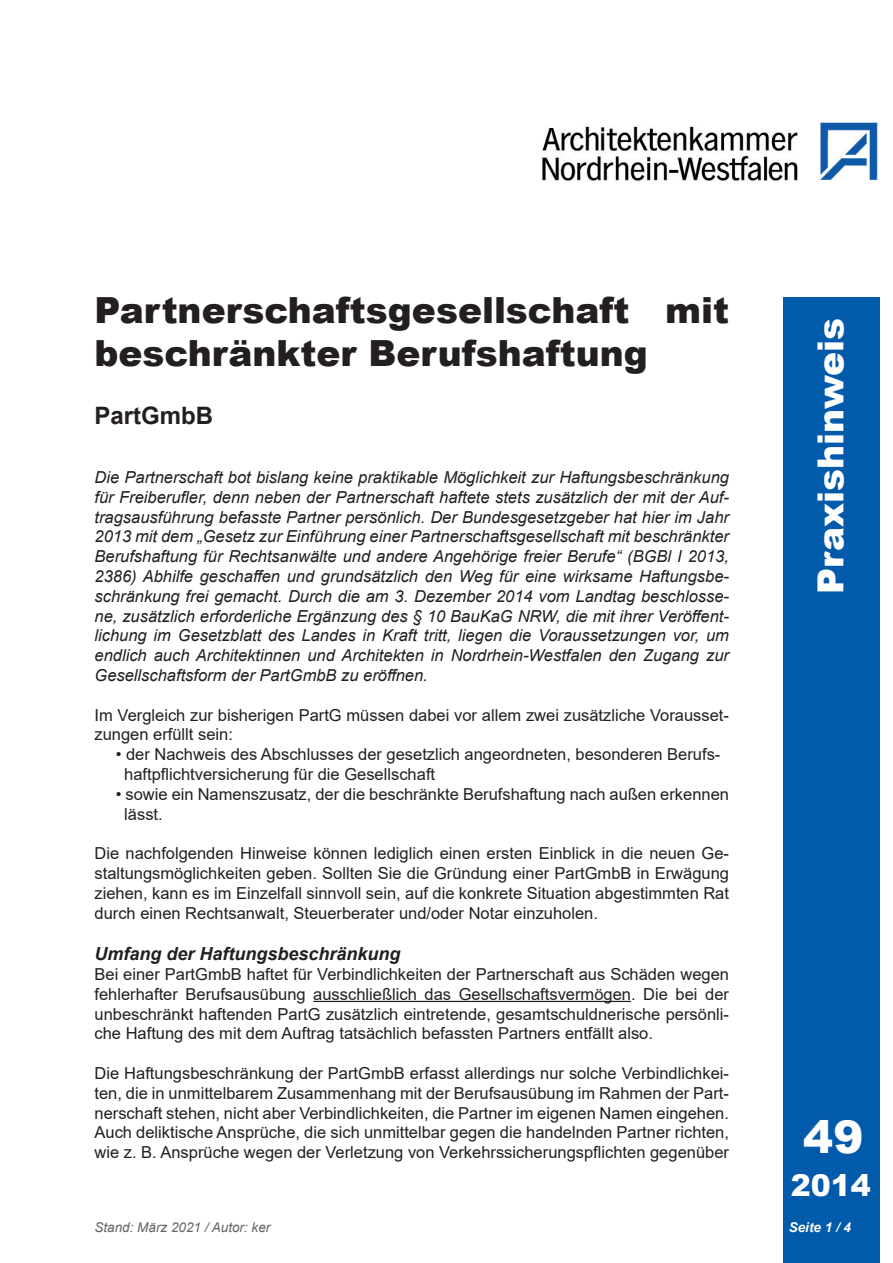
<style>
.page{position:relative;width:893px;height:1263px;background:#fff}
.page>*{position:absolute;margin:0;border:0;box-sizing:border-box;transform-origin:0 0}
.Zahl{font:900 45px "Arial";color:#fff}
.Überschrift{font:900 36px/43.2px "Arial";color:#231f20}
.Praxishinweis__Balke{font:900 36px "Arial";color:#fff}
.Nummer_klein{font:900 30px "Arial";color:#fff}
.Unterüberschrift{font:700 24px "Arial";color:#231f20}
.Zwischenüberschrift{font:italic 700 18px "Arial";color:#231f20}
.Zwischenüberschrift-2{font:16.5px/19.8px "Arial";color:#231f20;text-align:justify}
.Einleitung{font:italic 16.5px/19.8px "Arial";color:#231f20;text-align:justify}
.Fußnote{font:italic 13.5px "Arial";color:#636366}
.Seitenzahl{font:italic 700 13.5px "Arial";color:#fff}
</style>
<div class="page">
<div style="left:783px;top:297px;width:96px;height:966px;background:#015aaa"></div>
<hr style="left:313px;top:1001px;width:318px;height:1px;background:#231f20">
<img style="left:542px;top:122px;width:336px;height:59px">
<p class="Überschrift" style="left:94px;top:287px;width:636px">Partnerschaftsgesellschaft mit beschränkter Berufshaftung</p>
<p class="Unterüberschrift" style="left:94px;top:398px;width:120px">PartGmbB</p>
<p class="Einleitung" style="left:94px;top:468px;width:636px">Die Partnerschaft bot bislang keine praktikable Möglichkeit zur Haftungsbeschränkung für Freiberufler, denn neben der Partnerschaft haftete stets zusätzlich der mit der Auf&shy;tragsausführung befasste Partner persönlich. Der Bundesgesetzgeber hat hier im Jahr 2013 mit dem „Gesetz zur Einführung einer Partnerschaftsgesellschaft mit beschränkter Berufshaftung für Rechtsanwälte und andere Angehörige freier Berufe“ (BGBl I 2013, 2386) Abhilfe geschaffen und grundsätzlich den Weg für eine wirksame Haftungsbe&shy;schränkung frei gemacht. Durch die am 3. Dezember 2014 vom Landtag beschlosse&shy;ne, zusätzlich erforderliche Ergänzung des § 10 BauKaG NRW, die mit ihrer Veröffent&shy;lichung im Gesetzblatt des Landes in Kraft tritt, liegen die Voraussetzungen vor, um endlich auch Architektinnen und Architekten in Nordrhein-Westfalen den Zugang zur Gesellschaftsform der PartGmbB zu eröffnen.</p>
<p class="Zwischenüberschrift-2" style="left:94px;top:705px;width:636px">Im Vergleich zur bisherigen PartG müssen dabei vor allem zwei zusätzliche Vorausset&shy;zungen erfüllt sein:</p>
<p class="Zwischenüberschrift-2" style="left:116px;top:744px;width:606px">• der Nachweis des Abschlusses der gesetzlich angeordneten, besonderen Berufs-</p>
<p class="Zwischenüberschrift-2" style="left:124px;top:764px;width:312px">haftpflichtversicherung für die Gesellschaft</p>
<p class="Zwischenüberschrift-2" style="left:116px;top:784px;width:615px">• sowie ein Namenszusatz, der die beschränkte Berufshaftung nach außen erkennen</p>
<p class="Zwischenüberschrift-2" style="left:124px;top:804px;width:40px">lässt.</p>
<p class="Zwischenüberschrift-2" style="left:94px;top:843px;width:636px">Die nachfolgenden Hinweise können lediglich einen ersten Einblick in die neuen Ge&shy;staltungsmöglichkeiten geben. Sollten Sie die Gründung einer PartGmbB in Erwägung ziehen, kann es im Einzelfall sinnvoll sein, auf die konkrete Situation abgestimmten Rat durch einen Rechtsanwalt, Steuerberater und/oder Notar einzuholen.</p>
<p class="Zwischenüberschrift" style="left:94px;top:942px;width:308px">Umfang der Haftungsbeschränkung</p>
<p class="Zwischenüberschrift-2" style="left:94px;top:964px;width:636px">Bei einer PartGmbB haftet für Verbindlichkeiten der Partnerschaft aus Schäden wegen fehlerhafter Berufsausübung ausschließlich das Gesellschaftsvermögen. Die bei der unbeschränkt haftenden PartG zusätzlich eintretende, gesamtschuldnerische persönli&shy;che Haftung des mit dem Auftrag tatsächlich befassten Partners entfällt also.</p>
<p class="Zwischenüberschrift-2" style="left:94px;top:1063px;width:636px">Die Haftungsbeschränkung der PartGmbB erfasst allerdings nur solche Verbindlichkei&shy;ten, die in unmittelbarem Zusammenhang mit der Berufsausübung im Rahmen der Part&shy;nerschaft stehen, nicht aber Verbindlichkeiten, die Partner im eigenen Namen eingehen.<br>Auch deliktische Ansprüche, die sich unmittelbar gegen die handelnden Partner richten, wie z. B. Ansprüche wegen der Verletzung von Verkehrssicherungspflichten gegenüber</p>
<p class="Praxishinweis__Balke" style="left:805px;top:594px;width:278px;rotate:-90deg">Praxishinweis</p>
<p class="Zahl" style="left:803px;top:1104px;width:62px">49</p>
<p class="Nummer_klein" style="left:791px;top:1163px;width:82px">2014</p>
<p class="Fußnote" style="left:94px;top:1218px;width:177px">Stand: März 2021 / Autor: ker</p>
<p class="Seitenzahl" style="left:789px;top:1218px;width:64px">Seite 1 / 4</p>
</div>
